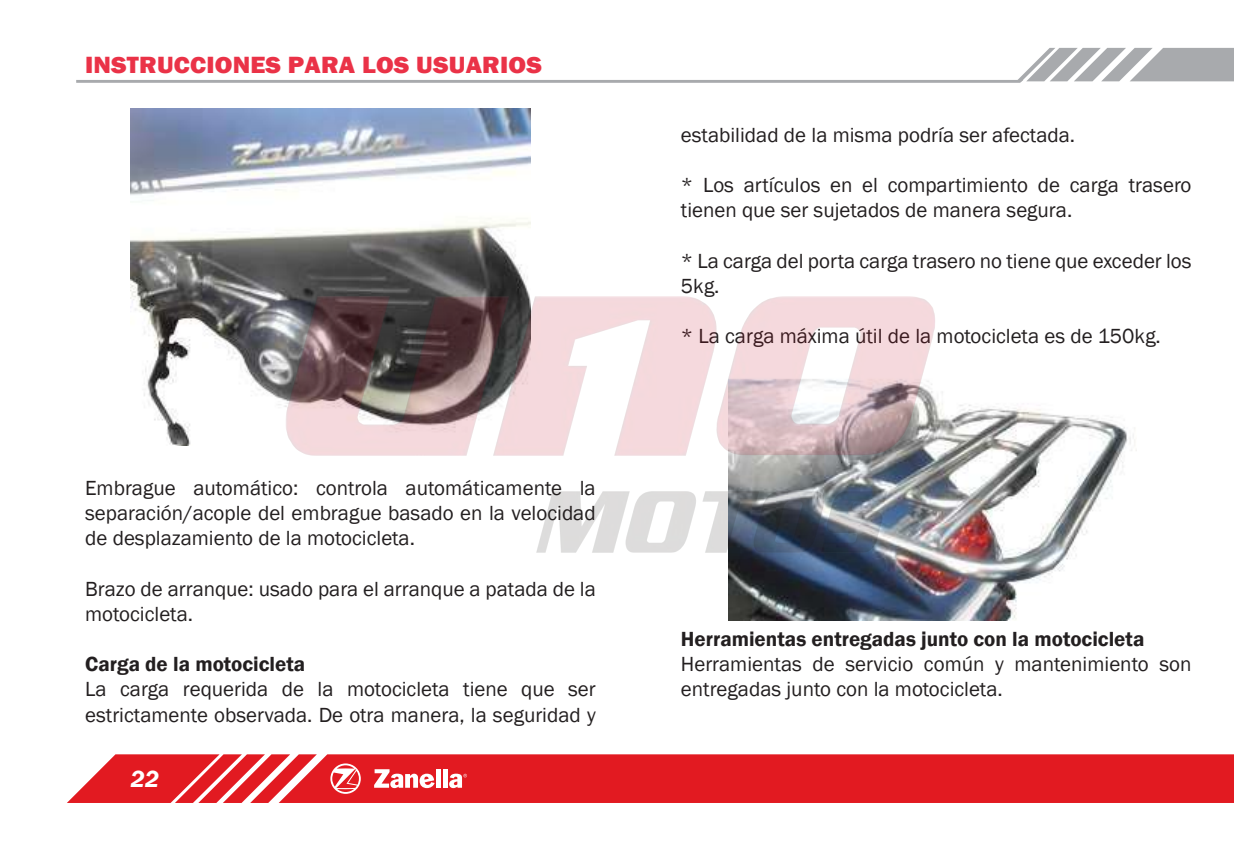
<style>
.page{position:relative;width:1234px;height:851px;background:#fff}
.page>*{position:absolute;margin:0;border:0;box-sizing:border-box;transform-origin:0 0}
.t1{font:800 24px "Franklin Gothic";letter-spacing:.01em;color:#ea3247;scale:1.06 1}
.t2{font:italic 600 24px "Franklin Gothic";color:#fff}
.t3{font:21px/25.2px "Franklin Gothic";color:#231f20}
.t4{font:600 21px "Franklin Gothic";color:#231f20}
</style>
<div class="page">
<svg style="left:68px;top:754px;width:210px;height:48px"></svg>
<div style="left:278px;top:754px;width:955px;height:48px;background:#e21a21"></div>
<svg style="left:76px;top:48px;width:1157px;height:35px"></svg>
<svg style="left:330px;top:763px;width:31px;height:30px"></svg>
<hr style="left:436px;top:769px;width:4px;height:18px;background:#fff">
<div style="left:442px;top:769px;width:5px;height:18px;background:#fff"></div>
<svg style="left:374px;top:769px;width:60px;height:19px"></svg>
<svg style="left:449px;top:773px;width:18px;height:15px"></svg>
<img style="left:130px;top:108px;width:400px;height:35px">
<img style="left:1112px;top:417px;width:23px;height:70px">
<img style="left:130px;top:143px;width:982px;height:478px">
<p class="t1" style="left:85px;top:50px;width:432px">INSTRUCCIONES PARA LOS USUARIOS</p>
<p class="t3" style="left:85px;top:475px;width:512px;text-align:justify">Embrague automático: controla automáticamente la separación/acople del embrague basado en la velocidad de desplazamiento de la motocicleta.</p>
<p class="t3" style="left:85px;top:576px;width:512px">Brazo de arranque: usado para el arranque a patada de la motocicleta.</p>
<p class="t4" style="left:85px;top:651px;width:221px">Carga de la motocicleta</p>
<p class="t3" style="left:85px;top:677px;width:512px">La carga requerida de la motocicleta tiene que ser estrictamente observada. De otra manera, la seguridad y</p>
<p class="t2" style="left:130px;top:763px;width:30px">22</p>
<p class="t3" style="left:680px;top:122px;width:395px">estabilidad de la misma podría ser afectada.</p>
<p class="t3" style="left:680px;top:173px;width:512px">* Los artículos en el compartimiento de carga trasero tienen que ser sujetados de manera segura.</p>
<p class="t3" style="left:680px;top:248px;width:512px">* La carga del porta carga trasero no tiene que exceder los<br>5kg.</p>
<p class="t3" style="left:680px;top:324px;width:481px">* La carga máxima útil de la motocicleta es de 150kg.</p>
<p class="t4" style="left:680px;top:626px;width:465px">Herramientas entregadas junto con la motocicleta</p>
<p class="t3" style="left:680px;top:652px;width:512px">Herramientas de servicio común y mantenimiento son entregadas junto con la motocicleta.</p>
</div>
